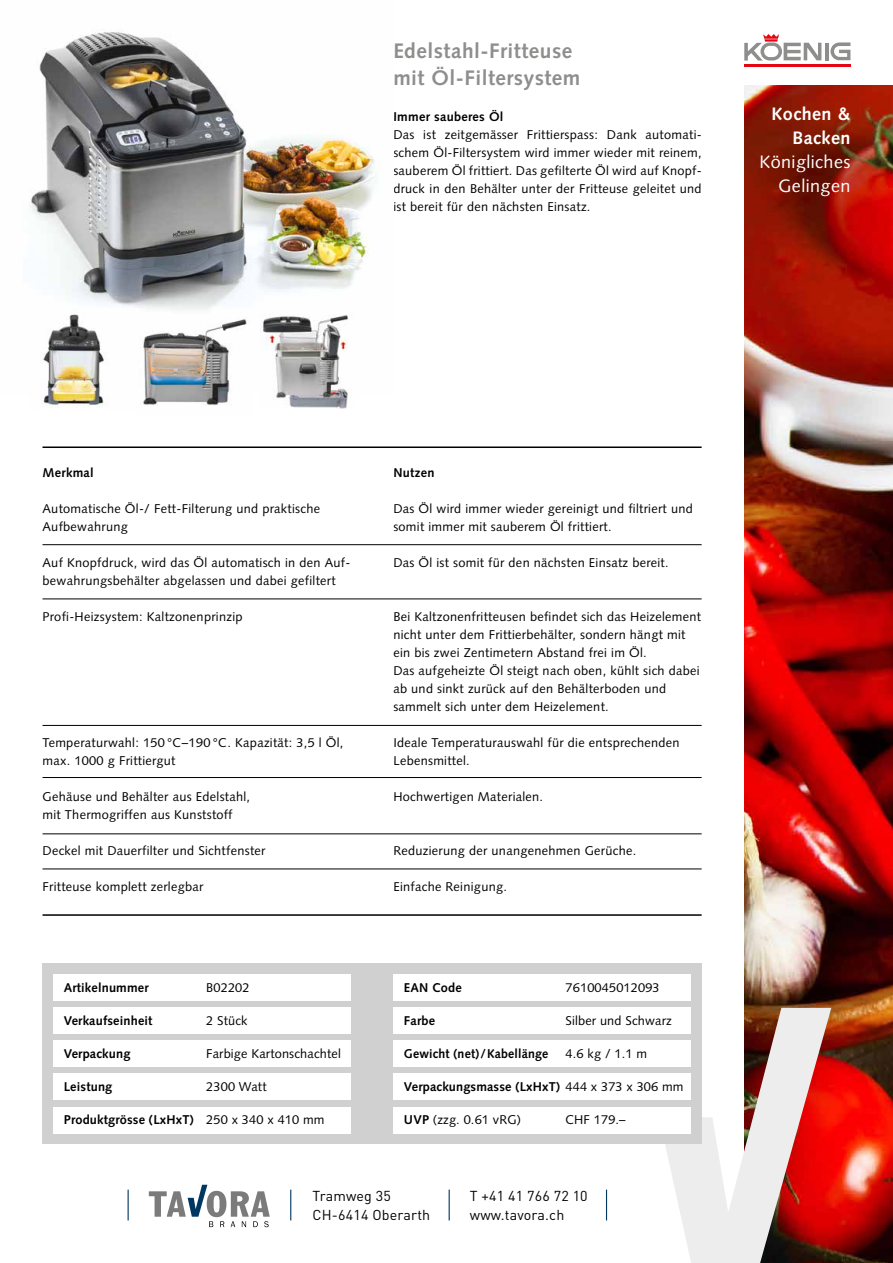
<style>
.page{position:relative;width:893px;height:1263px;background:#fff}
.page>*{position:absolute;margin:0;border:0;box-sizing:border-box;transform-origin:0 0}
.t1{font:700 21px/27px "Syntax LT Std";letter-spacing:.025em;color:#8e8e8d}
.t2{font:18px/24px "Syntax LT Std";letter-spacing:.025em;color:#fff;text-align:right}
.t3{font:700 18px/24px "Syntax LT Std";letter-spacing:.025em;color:#fff;text-align:right}
.t4{font:14.25px "DIN Pro";letter-spacing:.01em;color:#000}
.t5{font:12.75px/18px "Syntax LT Std";letter-spacing:.025em;color:#000}
.t6{font:700 12.75px "Syntax LT Std";letter-spacing:.015em;color:#000}
.s1{font-weight:400}
.s2{font-weight:700}
</style>
<div class="page">
<img style="left:744px;top:85px;width:149px;height:1178px">
<svg style="left:665px;top:1008px;width:166px;height:255px"></svg>
<hr style="left:128px;top:1189px;width:1px;height:31px;background:#003761">
<hr style="left:290px;top:1189px;width:1px;height:31px;background:#003761">
<hr style="left:449px;top:1189px;width:1px;height:31px;background:#003761">
<hr style="left:606px;top:1189px;width:1px;height:31px;background:#003761">
<svg style="left:149px;top:1185px;width:121px;height:42px"></svg>
<hr style="left:825px;top:43px;width:3px;height:17px;background:#8e8e8d">
<svg style="left:744px;top:34px;width:77px;height:27px"></svg>
<hr style="left:744px;top:64px;width:106px;height:3px;background:#e30613">
<svg style="left:830px;top:42px;width:20px;height:18px"></svg>
<hr style="left:43px;top:446px;width:659px;height:2px;background:#000">
<hr style="left:43px;top:914px;width:659px;height:2px;background:#000">
<hr style="left:43px;top:544px;width:659px;height:1px;background:#000">
<hr style="left:43px;top:598px;width:659px;height:1px;background:#000">
<hr style="left:43px;top:725px;width:659px;height:1px;background:#000">
<hr style="left:43px;top:777px;width:659px;height:1px;background:#000">
<hr style="left:43px;top:833px;width:659px;height:1px;background:#000">
<img style="left:30px;top:32px;width:351px;height:287px">
<img style="left:30px;top:309px;width:107px;height:99px">
<img style="left:135px;top:319px;width:112px;height:89px">
<img style="left:260px;top:315px;width:94px;height:93px">
<hr style="left:43px;top:868px;width:659px;height:1px;background:#000">
<div style="left:43px;top:963px;width:659px;height:181px;background:#d0d0d0"></div>
<div style="left:53px;top:974px;width:638px;height:26px;background:#fff"></div>
<div style="left:53px;top:1007px;width:638px;height:26px;background:#fff"></div>
<div style="left:53px;top:1040px;width:638px;height:26px;background:#fff"></div>
<div style="left:53px;top:1073px;width:638px;height:26px;background:#fff"></div>
<div style="left:53px;top:1107px;width:638px;height:26px;background:#fff"></div>
<div style="left:352px;top:964px;width:41px;height:179px;background:#d0d0d0"></div>
<h1 class="t1" style="left:393px;top:38px;width:189px">Edelstahl-Fritteuse mit Öl-Filtersystem</h1>
<p class="t6" style="left:393px;top:110px;width:112px">Immer sauberes Öl</p>
<p class="t5" style="left:393px;top:126px;width:310px;text-align:justify">Das ist zeitgemässer Frittierspass: Dank automati&shy;schem Öl-Filtersystem wird immer wieder mit reinem, sauberem Öl frittiert. Das gefilterte Öl wird auf Knopf&shy;druck in den Behälter unter der Fritteuse geleitet und ist bereit für den nächsten Einsatz.</p>
<h2 class="t3" style="left:772px;top:102px;width:80px">Kochen &amp;<br>Backen</h2>
<h2 class="t2" style="left:759px;top:150px;width:93px">Königliches<br>Gelingen</h2>
<p class="t6" style="left:43px;top:466px;width:53px">Merkmal</p>
<p class="t5" style="left:43px;top:500px;width:279px">Automatische Öl-/ Fett-Filterung und praktische<br>Aufbewahrung</p>
<p class="t5" style="left:43px;top:554px;width:309px">Auf Knopfdruck, wird das Öl automatisch in den Auf&shy;bewahrungsbehälter abgelassen und dabei gefiltert</p>
<p class="t5" style="left:43px;top:608px;width:202px">Profi-Heizsystem: Kaltzonenprinzip</p>
<p class="t5" style="left:43px;top:734px;width:302px">Temperaturwahl: 150 °C–190 °C. Kapazität: 3,5 l Öl, max. 1000 g Frittiergut</p>
<p class="t5" style="left:43px;top:788px;width:209px">Gehäuse und Behälter aus Edelstahl, mit Thermogriffen aus Kunststoff</p>
<p class="t5" style="left:43px;top:842px;width:224px">Deckel mit Dauerfilter und Sichtfenster</p>
<p class="t5" style="left:43px;top:878px;width:162px">Fritteuse komplett zerlegbar</p>
<p class="t6" style="left:64px;top:980px;width:86px">Artikelnummer</p>
<p class="t5" style="left:206px;top:978px;width:45px">B02202</p>
<p class="t6" style="left:64px;top:1013px;width:90px">Verkaufseinheit</p>
<p class="t5" style="left:206px;top:1011px;width:43px">2 Stück</p>
<p class="t6" style="left:64px;top:1046px;width:68px">Verpackung</p>
<p class="t5" style="left:206px;top:1044px;width:136px">Farbige Kartonschachtel</p>
<p class="t6" style="left:64px;top:1079px;width:50px">Leistung</p>
<p class="t5" style="left:206px;top:1077px;width:62px">2300 Watt</p>
<p class="t6" style="left:64px;top:1112px;width:262px">Produktgrösse (LxHxT) <span class="s1">250 x 340 x 410 mm</span></p>
<p class="t6" style="left:393px;top:466px;width:43px">Nutzen</p>
<p class="t5" style="left:393px;top:500px;width:301px">Das Öl wird immer wieder gereinigt und filtriert und somit immer mit sauberem Öl frittiert.</p>
<p class="t5" style="left:393px;top:554px;width:277px">Das Öl ist somit für den nächsten Einsatz bereit.</p>
<p class="t5" style="left:393px;top:608px;width:309px">Bei Kaltzonenfritteusen befindet sich das Heizelement nicht unter dem Frittierbehälter, sondern hängt mit ein bis zwei Zentimetern Abstand frei im Öl.<br>Das aufgeheizte Öl steigt nach oben, kühlt sich dabei ab und sinkt zurück auf den Behälterboden und sammelt sich unter dem Heizelement.</p>
<p class="t5" style="left:393px;top:734px;width:288px">Ideale Temperaturauswahl für die entsprechenden<br>Lebensmittel.</p>
<p class="t5" style="left:393px;top:788px;width:151px">Hochwertigen Materialen.</p>
<p class="t5" style="left:393px;top:842px;width:244px">Reduzierung der unangenehmen Gerüche.</p>
<p class="t5" style="left:393px;top:878px;width:115px">Einfache Reinigung.</p>
<p class="t6" style="left:404px;top:980px;width:59px">EAN Code</p>
<p class="t5" style="left:566px;top:978px;width:96px">7610045012093</p>
<p class="t6" style="left:404px;top:1013px;width:33px">Farbe</p>
<p class="t5" style="left:566px;top:1011px;width:108px">Silber und Schwarz</p>
<p class="t6" style="left:404px;top:1046px;width:146px">Gewicht (net)/Kabellänge</p>
<p class="t5" style="left:566px;top:1044px;width:83px">4.6 kg / 1.1 m</p>
<p class="t6" style="left:404px;top:1079px;width:281px">Verpackungsmasse (LxHxT) <span class="s1">444 x 373 x 306 mm</span></p>
<p class="t5" style="left:404px;top:1110px;width:119px"><span class="s2">UVP</span> (zzg. 0.61 vRG)</p>
<p class="t5" style="left:566px;top:1110px;width:62px">CHF 179.–</p>
<p class="t4" style="left:313px;top:1184px;width:80px">Tramweg 35</p>
<p class="t4" style="left:470px;top:1184px;width:119px">T +41 41 766 72 10</p>
<p class="t4" style="left:313px;top:1204px;width:119px">CH-6414 Oberarth</p>
<p class="t4" style="left:470px;top:1204px;width:96px">www.tavora.ch</p>
</div>
